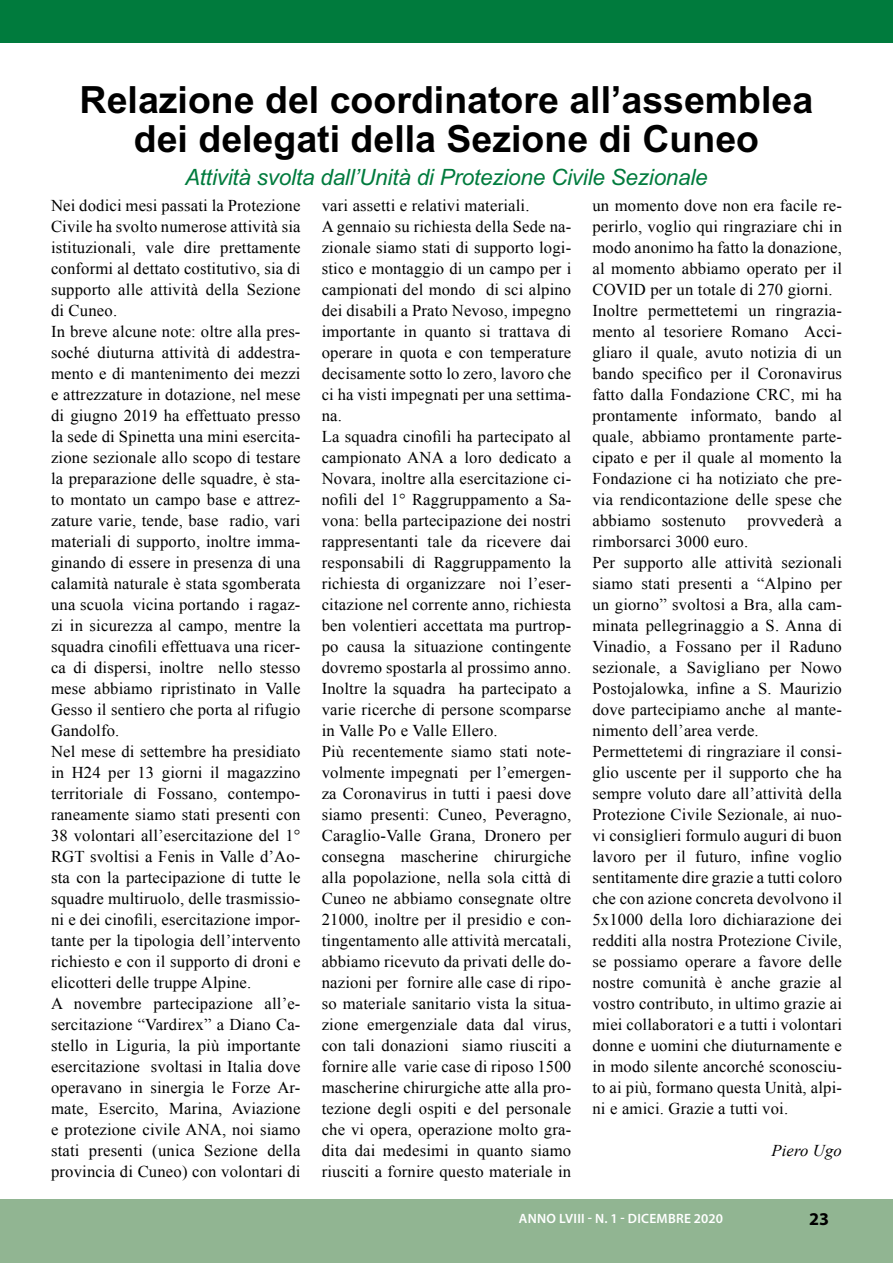
<style>
.page{position:relative;width:893px;height:1263px;background:#fff}
.page>*{position:absolute;margin:0;border:0;box-sizing:border-box;transform-origin:0 0}
.t1{font:700 37.5px/39px "M Arial";color:#000;text-align:center}
.t2{font:italic 22.5px "M Arial";letter-spacing:-.01em;color:#007b3d}
.t3{font:700 18px "Myriad Pro";color:#000}
.t4{font:16.5px/21px "Times New Roman";letter-spacing:.01em;color:#000}
.t5{font:italic 16.5px "Times New Roman";letter-spacing:.01em;color:#000}
.t6{font:600 13.5px "Myriad Pro";letter-spacing:.02em;color:#fff}
</style>
<div class="page">
<div style="left:0;top:1199px;width:893px;height:64px;background:#91b592"></div>
<div style="left:0;top:0;width:893px;height:43px;background:#007b3d"></div>
<h1 class="t1" style="left:80px;top:80px;width:735px">Relazione del coordinatore all’assemblea dei delegati della Sezione di Cuneo</h1>
<p class="t4" style="left:51px;top:194px;width:251px">Nei dodici mesi passati la Protezione Civile ha svolto numerose attività sia istituzionali, vale dire prettamente conformi al dettato costitutivo, sia di supporto alle attività della Sezione di Cuneo.<br>In breve alcune note: oltre alla pres&shy;soché diuturna attività di addestra&shy;mento e di mantenimento dei mezzi e attrezzature in dotazione, nel mese di giugno 2019 ha effettuato presso la sede di Spinetta una mini esercita&shy;zione sezionale allo scopo di testare la preparazione delle squadre, è sta&shy;to montato un campo base e attrez&shy;zature varie, tende, base radio, vari materiali di supporto, inoltre imma&shy;ginando di essere in presenza di una calamità naturale è stata sgomberata una scuola vicina portando i ragaz&shy;zi in sicurezza al campo, mentre la squadra cinofili effettuava una ricer&shy;ca di dispersi, inoltre nello stesso mese abbiamo ripristinato in Valle Gesso il sentiero che porta al rifugio Gandolfo.<br>Nel mese di settembre ha presidiato in H24 per 13 giorni il magazzino territoriale di Fossano, contempo&shy;raneamente siamo stati presenti con 38 volontari all’esercitazione del 1° RGT svoltisi a Fenis in Valle d’Ao&shy;sta con la partecipazione di tutte le squadre multiruolo, delle trasmissio&shy;ni e dei cinofili, esercitazione impor&shy;tante per la tipologia dell’intervento richiesto e con il supporto di droni e elicotteri delle truppe Alpine.<br>A novembre partecipazione all’e&shy;sercitazione “Vardirex” a Diano Ca&shy;stello in Liguria, la più importante esercitazione svoltasi in Italia dove operavano in sinergia le Forze Ar&shy;mate, Esercito, Marina, Aviazione e protezione civile ANA, noi siamo stati presenti (unica Sezione della provincia di Cuneo) con volontari di</p>
<p class="t4" style="left:322px;top:194px;width:251px">vari assetti e relativi materiali.<br>A gennaio su richiesta della Sede na&shy;zionale siamo stati di supporto logi&shy;stico e montaggio di un campo per i campionati del mondo di sci alpino dei disabili a Prato Nevoso, impegno importante in quanto si trattava di operare in quota e con temperature decisamente sotto lo zero, lavoro che ci ha visti impegnati per una settima&shy;na.<br>La squadra cinofili ha partecipato al campionato ANA a loro dedicato a Novara, inoltre alla esercitazione ci&shy;nofili del 1° Raggruppamento a Sa&shy;vona: bella partecipazione dei nostri rappresentanti tale da ricevere dai responsabili di Raggruppamento la richiesta di organizzare noi l’eser&shy;citazione nel corrente anno, richiesta ben volentieri accettata ma purtrop&shy;po causa la situazione contingente dovremo spostarla al prossimo anno.<br>Inoltre la squadra ha partecipato a varie ricerche di persone scomparse in Valle Po e Valle Ellero.<br>Più recentemente siamo stati note&shy;volmente impegnati per l’emergen&shy;za Coronavirus in tutti i paesi dove siamo presenti: Cuneo, Peveragno, Caraglio-Valle Grana, Dronero per consegna mascherine chirurgiche alla popolazione, nella sola città di Cuneo ne abbiamo consegnate oltre 21000, inoltre per il presidio e con&shy;tingentamento alle attività mercatali, abbiamo ricevuto da privati delle do&shy;nazioni per fornire alle case di ripo&shy;so materiale sanitario vista la situa&shy;zione emergenziale data dal virus, con tali donazioni siamo riusciti a fornire alle varie case di riposo 1500 mascherine chirurgiche atte alla pro&shy;tezione degli ospiti e del personale che vi opera, operazione molto gra&shy;dita dai medesimi in quanto siamo riusciti a fornire questo materiale in</p>
<p class="t4" style="left:592px;top:194px;width:251px">un momento dove non era facile re&shy;perirlo, voglio qui ringraziare chi in modo anonimo ha fatto la donazione, al momento abbiamo operato per il COVID per un totale di 270 giorni.<br>Inoltre permettetemi un ringrazia&shy;mento al tesoriere Romano Acci&shy;gliaro il quale, avuto notizia di un bando specifico per il Coronavirus fatto dalla Fondazione CRC, mi ha prontamente informato, bando al quale, abbiamo prontamente parte&shy;cipato e per il quale al momento la Fondazione ci ha notiziato che pre&shy;via rendicontazione delle spese che abbiamo sostenuto</p>
<h2 class="t2" style="left:185px;top:164px;width:524px">Attività svolta dall’Unità di Protezione Civile Sezionale</h2>
<p class="t4" style="left:592px;top:509px;width:251px;text-indent:155px">provvederà a rimborsarci 3000 euro.<br>Per supporto alle attività sezionali siamo stati presenti a “Alpino per un giorno” svoltosi a Bra, alla cam&shy;minata pellegrinaggio a S. Anna di Vinadio, a Fossano per il Raduno sezionale, a Savigliano per Nowo Postojalowka, infine a S. Maurizio dove partecipiamo anche al mante&shy;nimento dell’area verde.<br>Permettetemi di ringraziare il consi&shy;glio uscente per il supporto che ha sempre voluto dare all’attività della Protezione Civile Sezionale, ai nuo&shy;vi consiglieri formulo auguri di buon lavoro per il futuro, infine voglio sentitamente dire grazie a tutti coloro che con azione concreta devolvono il 5x1000 della loro dichiarazione dei redditi alla nostra Protezione Civile, se possiamo operare a favore delle nostre comunità è anche grazie al vostro contributo, in ultimo grazie ai miei collaboratori e a tutti i volontari donne e uomini che diuturnamente e in modo silente ancorché sconosciu&shy;to ai più, formano questa Unità, alpi&shy;ni e amici. Grazie a tutti voi.</p>
<p class="t5" style="left:771px;top:1139px;width:72px">Piero Ugo</p>
<p class="t6" style="left:519px;top:1210px;width:206px">ANNO LVIII - N. 1 - DICEMBRE 2020</p>
<p class="t3" style="left:809px;top:1207px;width:21px">23</p>
</div>
